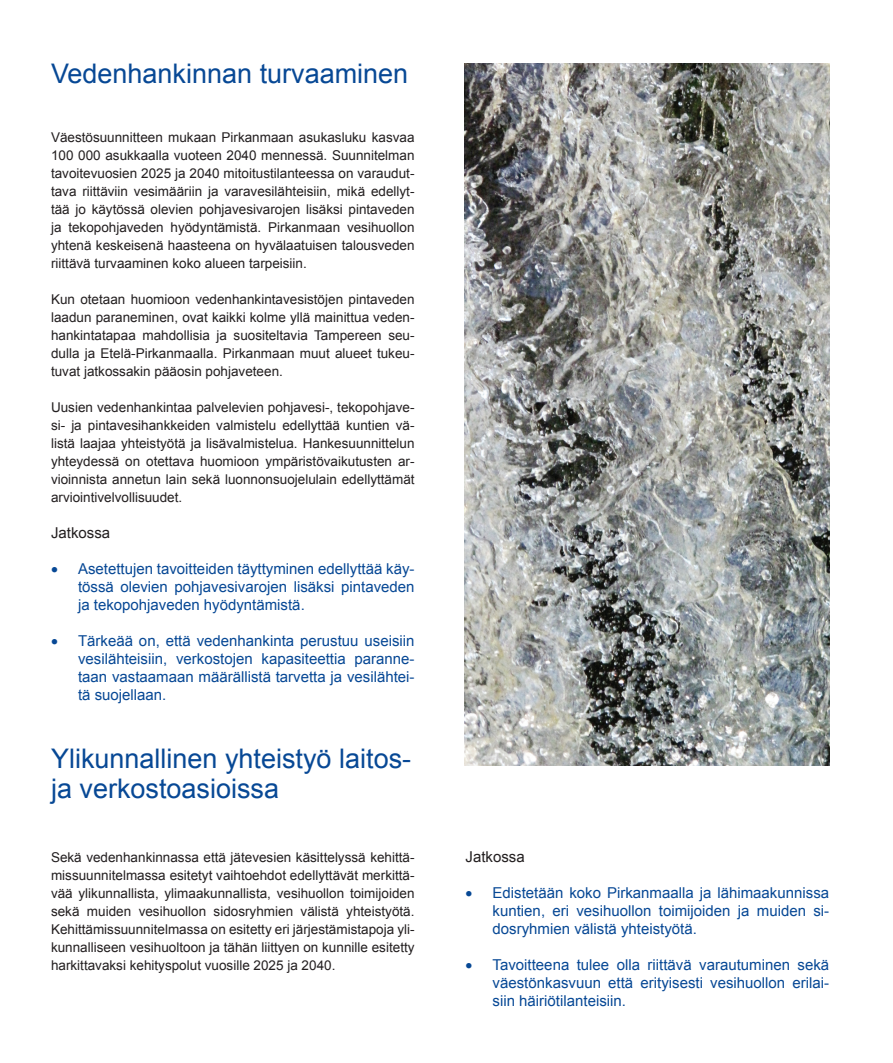
<style>
.page{position:relative;width:893px;height:1063px;background:#fff}
.page>*{position:absolute;margin:0;border:0;box-sizing:border-box;transform-origin:0 0}
.Otsikko{font:27px/30px "Arial";color:#074895}
.t1{font:15px/18px "Arial";color:#074895;text-align:justify}
.Leipäteksti{font:15px "Arial";color:#231f20}
.Leipäteksti-2{font:13.5px/18px "Arial";color:#231f20;text-align:justify}
</style>
<div class="page">
<img style="left:465px;top:64px;width:364px;height:701px">
<p class="Otsikko" style="left:51px;top:59px;width:359px">Vedenhankinnan turvaaminen</p>
<p class="Leipäteksti-2" style="left:51px;top:129px;width:365px">Väestösuunnitteen mukaan Pirkanmaan asukasluku kasvaa 100 000 asukkaalla vuoteen 2040 mennessä. Suunnitelman tavoitevuosien 2025 ja 2040 mitoitustilanteessa on varaudut&shy;tava riittäviin vesimääriin ja varavesilähteisiin, mikä edellyt&shy;tää jo käytössä olevien pohjavesivarojen lisäksi pintaveden ja tekopohjaveden hyödyntämistä. Pirkanmaan vesihuollon yhtenä keskeisenä haasteena on hyvälaatuisen talousveden riittävä turvaaminen koko alueen tarpeisiin.</p>
<p class="Leipäteksti-2" style="left:51px;top:291px;width:365px">Kun otetaan huomioon vedenhankintavesistöjen pintaveden laadun paraneminen, ovat kaikki kolme yllä mainittua veden&shy;hankintatapaa mahdollisia ja suositeltavia Tampereen seu&shy;dulla ja Etelä-Pirkanmaalla. Pirkanmaan muut alueet tukeu&shy;tuvat jatkossakin pääosin pohjaveteen.</p>
<p class="Leipäteksti-2" style="left:51px;top:399px;width:365px">Uusien vedenhankintaa palvelevien pohjavesi-, tekopohjave&shy;si- ja pintavesihankkeiden valmistelu edellyttää kuntien vä&shy;listä laajaa yhteistyötä ja lisävalmistelua. Hankesuunnittelun yhteydessä on otettava huomioon ympäristövaikutusten ar&shy;vioinnista annetun lain sekä luonnonsuojelulain edellyttämät arviointivelvollisuudet.</p>
<p class="Leipäteksti" style="left:51px;top:523px;width:61px">Jatkossa</p>
<p class="t1" style="left:78px;top:560px;width:338px;text-indent:-27px">• Asetettujen tavoitteiden täyttyminen edellyttää käy&shy;tössä olevien pohjavesivarojen lisäksi pintaveden ja tekopohjaveden hyödyntämistä.</p>
<p class="t1" style="left:78px;top:632px;width:338px;text-indent:-27px">• Tärkeää on, että vedenhankinta perustuu useisiin vesilähteisiin, verkostojen kapasiteettia paranne&shy;taan vastaamaan määrällistä tarvetta ja vesilähtei&shy;tä suojellaan.</p>
<p class="Otsikko" style="left:51px;top:744px;width:362px">Ylikunnallinen yhteistyö laitos&shy;ja verkostoasioissa</p>
<p class="Leipäteksti-2" style="left:51px;top:849px;width:365px">Sekä vedenhankinnassa että jätevesien käsittelyssä kehittä&shy;missuunnitelmassa esitetyt vaihtoehdot edellyttävät merkittä&shy;vää ylikunnallista, ylimaakunnallista, vesihuollon toimijoiden sekä muiden vesihuollon sidosryhmien välistä yhteistyötä.<br>Kehittämissuunnitelmassa on esitetty eri järjestämistapoja yli&shy;kunnalliseen vesihuoltoon ja tähän liittyen on kunnille esitetty harkittavaksi kehityspolut vuosille 2025 ja 2040.</p>
<p class="Leipäteksti" style="left:466px;top:847px;width:61px">Jatkossa</p>
<p class="t1" style="left:493px;top:884px;width:338px;text-indent:-27px">• Edistetään koko Pirkanmaalla ja lähimaakunnissa kuntien, eri vesihuollon toimijoiden ja muiden si&shy;dosryhmien välistä yhteistyötä.</p>
<p class="t1" style="left:493px;top:956px;width:338px;text-indent:-27px">• Tavoitteena tulee olla riittävä varautuminen sekä väestönkasvuun että erityisesti vesihuollon erilai&shy;siin häiriötilanteisiin.</p>
</div>
